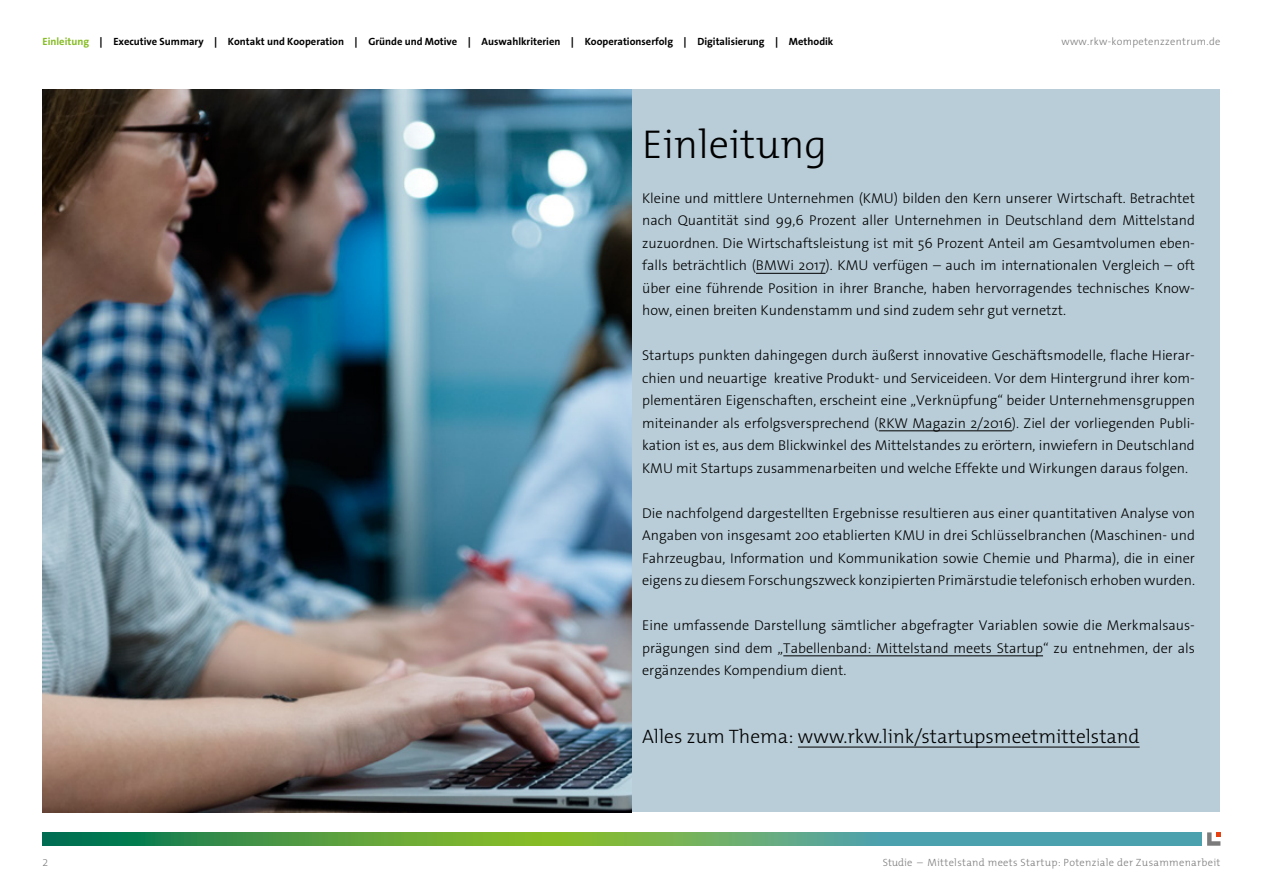
<style>
.page{position:relative;width:1263px;height:893px;background:#fff}
.page>*{position:absolute;margin:0;border:0;box-sizing:border-box;transform-origin:0 0}
.headline{font:300 40.5px "The Mix B W3";color:#000}
.subline_1{font:300 19.5px "The Mix B W3";color:#000}
.copy_blocksatz_9_5pt{font:300 14.25px/22.5px "The Sans Os F";color:#000;text-align:justify}
.Fusszeile{font:700 10.5px "The Sans Os F";color:#000}
.Fusszeile-2{font:300 10.5px "The Mix B W3";letter-spacing:.03em;color:#7c7b7b}
.Fusszeile-3{font:300 10.5px "The Sans Os F";letter-spacing:.03em;color:#7c7b7b}
.s1{color:#86bc25}
</style>
<div class="page">
<svg style="left:43px;top:832px;width:1158px;height:14px;background:#53a169"></svg>
<svg style="left:1207px;top:832px;width:13px;height:14px"></svg>
<div style="left:631px;top:89px;width:589px;height:723px;background:#b9cdd8"></div>
<hr style="left:756px;top:273px;width:70px;height:1px;background:#000">
<hr style="left:878px;top:431px;width:134px;height:1px;background:#000">
<hr style="left:783px;top:656px;width:260px;height:1px;background:#000">
<hr style="left:798px;top:747px;width:342px;height:1px;background:#000">
<img style="left:43px;top:89px;width:588px;height:723px">
<p class="Fusszeile" style="left:43px;top:35px;width:792px"><span class="s1">Einleitung</span> ↕ Executive Summary ↕ Kontakt und Kooperation ↕ Gründe und Motive ↕ Auswahlkriterien ↕ Kooperationserfolg ↕ Digitalisierung ↕ Methodik</p>
<p class="Fusszeile-3" style="left:1061px;top:35px;width:161px">www.rkw-kompetenzzentrum.de</p>
<p class="headline" style="left:642px;top:118px;width:186px">Einleitung</p>
<p class="copy_blocksatz_9_5pt" style="left:642px;top:187px;width:554px">Kleine und mittlere Unternehmen (KMU) bilden den Kern unserer Wirtschaft. Betrachtet nach Quantität sind 99,6 Prozent aller Unternehmen in Deutschland dem Mittelstand zuzuordnen. Die Wirtschaftsleistung ist mit 56 Prozent Anteil am Gesamtvolumen eben&shy;falls beträchtlich (BMWi 2017). KMU verfügen – auch im internationalen Vergleich – oft über eine führende Position in ihrer Branche, haben hervorragendes technisches Know&shy;how, einen breiten Kundenstamm und sind zudem sehr gut vernetzt.</p>
<p class="copy_blocksatz_9_5pt" style="left:642px;top:344px;width:554px">Startups punkten dahingegen durch äußerst innovative Geschäftsmodelle, flache Hierar&shy;chien und neuartige kreative Produkt- und Serviceideen. Vor dem Hintergrund ihrer kom&shy;plementären Eigenschaften, erscheint eine „Verknüpfung“ beider Unternehmensgruppen miteinander als erfolgsversprechend (RKW Magazin 2/2016). Ziel der vorliegenden Publi&shy;kation ist es, aus dem Blickwinkel des Mittelstandes zu erörtern, inwiefern in Deutschland KMU mit Startups zusammenarbeiten und welche Effekte und Wirkungen daraus folgen.</p>
<p class="copy_blocksatz_9_5pt" style="left:642px;top:502px;width:554px">Die nachfolgend dargestellten Ergebnisse resultieren aus einer quantitativen Analyse von Angaben von insgesamt 200 etablierten KMU in drei Schlüsselbranchen (Maschinen- und Fahrzeugbau, Information und Kommunikation sowie Chemie und Pharma), die in einer eigens zu diesem Forschungszweck konzipierten Primärstudie telefonisch erhoben wurden.</p>
<p class="copy_blocksatz_9_5pt" style="left:642px;top:614px;width:554px">Eine umfassende Darstellung sämtlicher abgefragter Variablen sowie die Merkmalsaus&shy;prägungen sind dem „Tabellenband: Mittelstand meets Startup“ zu entnehmen, der als ergänzendes Kompendium dient.</p>
<p class="subline_1" style="left:642px;top:723px;width:499px">Alles zum Thema: www.rkw.link/startupsmeetmittelstand</p>
<p class="Fusszeile-2" style="left:43px;top:855px;width:7px">2</p>
<p class="Fusszeile-2" style="left:883px;top:855px;width:339px">Studie – Mittelstand meets Startup: Potenziale der Zusammenarbeit</p>
</div>
